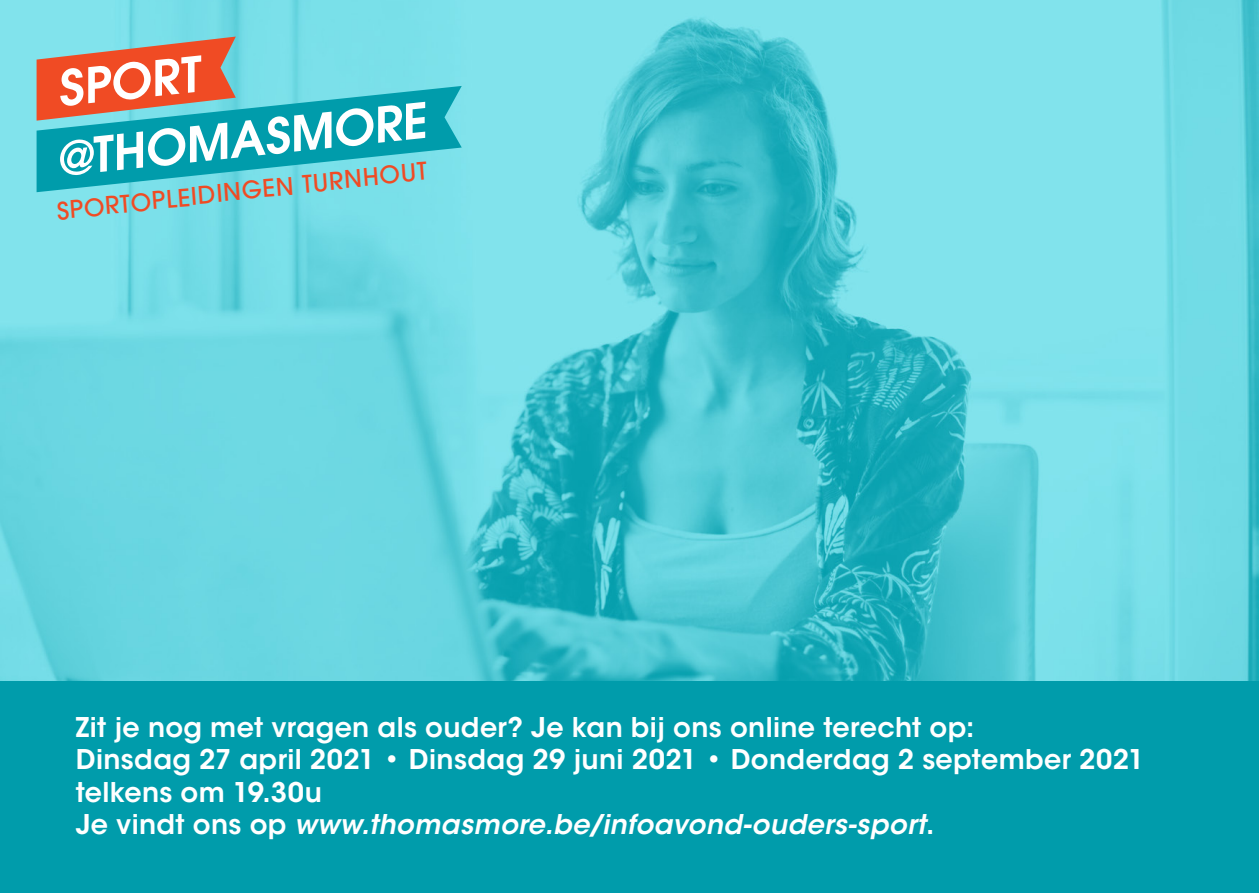
<style>
.page{position:relative;width:1259px;height:893px;background:#fff}
.page>*{position:absolute;margin:0;border:0;box-sizing:border-box;transform-origin:0 0}
.achterzijde{font:600 27px "ITC Avant Garde Std";letter-spacing:.015em;color:#fff}
.achterzijde-2{font:italic 600 27px "ITC Avant Garde Std";letter-spacing:.015em;color:#fff}
.t1{font:500 24px "ITC Avant Garde Std";color:#f04b24}
.s1{font-style:normal}
</style>
<div class="page">
<img style="left:0;top:0;width:1259px;height:681px">
<div style="left:0;top:681px;width:1259px;height:212px;background:#009cab"></div>
<svg style="left:37px;top:86px;width:425px;height:106px;background:#55cbd6"></svg>
<svg style="left:37px;top:37px;width:388px;height:139px;background:#7eb6b8"></svg>
<p class="t1" style="left:56px;top:189px;width:373px;rotate:-4deg">SPORTOPLEIDINGEN TURNHOUT</p>
<p class="achterzijde" style="left:76px;top:710px;width:900px">Zit je nog met vragen als ouder? Je kan bij ons online terecht op:</p>
<p class="achterzijde" style="left:76px;top:742px;width:1070px">Dinsdag 27 april 2021 • Dinsdag 29 juni 2021 • Donderdag 2 september 2021</p>
<p class="achterzijde" style="left:76px;top:775px;width:248px">telkens om 19.30u</p>
<p class="achterzijde-2" style="left:76px;top:807px;width:860px"><span class="s1">Je vindt ons op</span> www.thomasmore.be/infoavond-ouders-sport<span class="s1">.</span></p>
</div>
